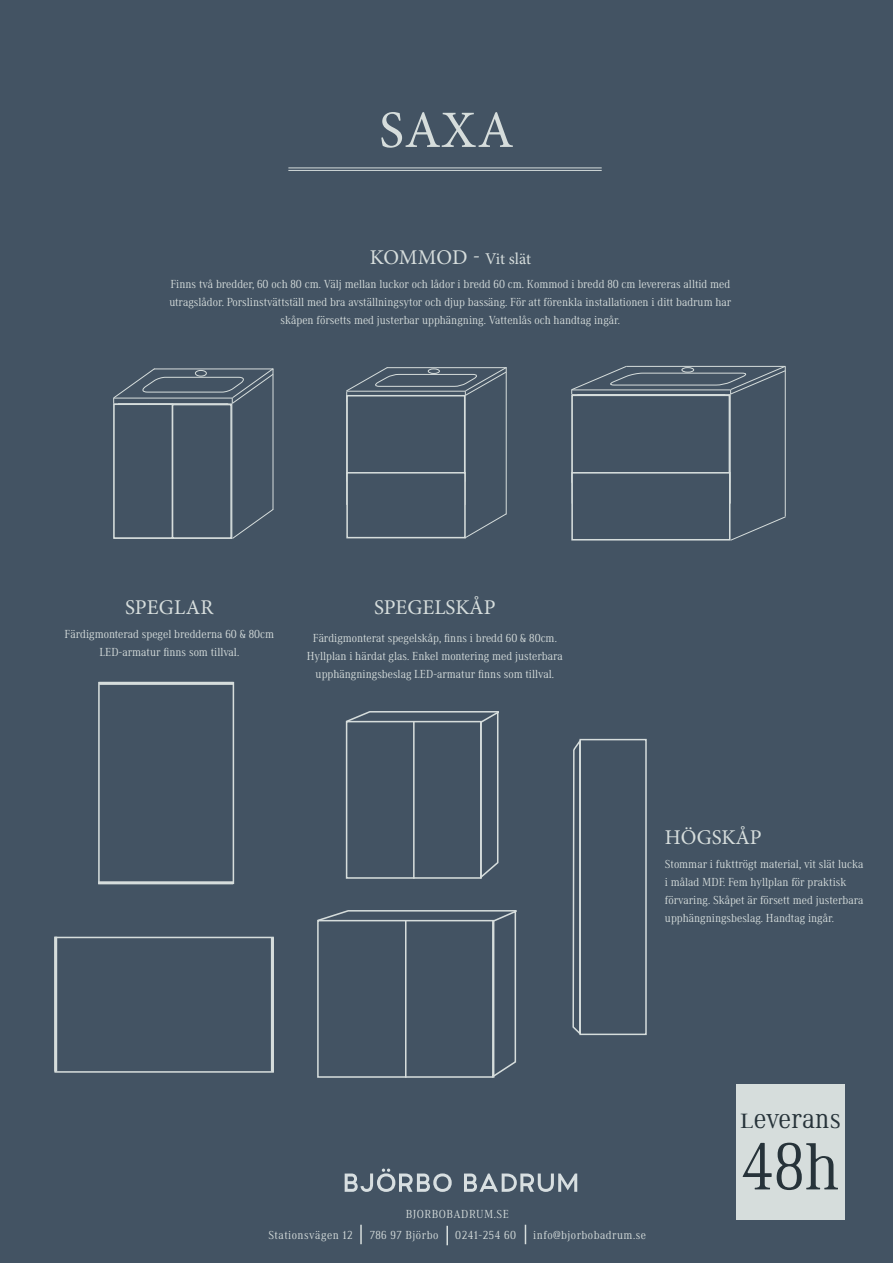
<style>
.page{position:relative;width:893px;height:1263px;background:#435363}
.page>*{position:absolute;margin:0;border:0;box-sizing:border-box;transform-origin:0 0}
.t1{font:300 condensed 68.7px "Ethos";color:#27333a}
.t2{font:52.5px "Minion Pro";color:#d6dddc}
.t3{font:300 condensed 29.1px "Ethos";color:#27333a}
.t4{font:21px "Minion Pro";color:#d6dddc}
.t5{font:300 condensed 12px/18px "Ethos";color:#d6dddc;text-align:center}
.t6{font:300 condensed 12px "Ethos";letter-spacing:.04em;color:#d6dddc}
.s1{font-size:16.5px}
.s2{font-size:21.3px}
</style>
<div class="page">
<svg style="left:345px;top:711px;width:154px;height:168px"></svg>
<hr style="left:413px;top:721px;width:2px;height:158px;background:#d6dddc">
<div style="left:98px;top:682px;width:136px;height:202px;border:2px solid #d6dddc"></div>
<hr style="left:99px;top:682px;width:134px;height:3px;background:#d6dddc">
<hr style="left:98px;top:881px;width:135px;height:3px;background:#d6dddc">
<svg style="left:572px;top:738px;width:9px;height:298px"></svg>
<div style="left:579px;top:739px;width:68px;height:296px;border:2px solid #d6dddc"></div>
<div style="left:54px;top:937px;width:220px;height:136px;border:2px solid #d6dddc"></div>
<hr style="left:271px;top:938px;width:3px;height:134px;background:#d6dddc">
<hr style="left:54px;top:937px;width:3px;height:134px;background:#d6dddc">
<svg style="left:317px;top:910px;width:200px;height:168px"></svg>
<hr style="left:405px;top:920px;width:1px;height:158px;background:#d6dddc">
<svg style="left:730px;top:516px;width:56px;height:25px"></svg>
<hr style="left:785px;top:371px;width:1px;height:145px;background:#d6dddc">
<svg style="left:571px;top:365px;width:215px;height:58px"></svg>
<div style="left:572px;top:395px;width:157px;height:87px;background:#435363"></div>
<div style="left:571px;top:395px;width:159px;height:88px;border:2px solid #d6dddc"></div>
<div style="left:572px;top:473px;width:158px;height:67px;background:#435363"></div>
<div style="left:571px;top:472px;width:159px;height:68px;border:2px solid #d6dddc"></div>
<svg style="left:464px;top:513px;width:43px;height:26px"></svg>
<hr style="left:506px;top:372px;width:1px;height:142px;background:#d6dddc">
<div style="left:346px;top:395px;width:119px;height:87px;border:2px solid #d6dddc"></div>
<div style="left:347px;top:473px;width:118px;height:65px;background:#435363"></div>
<div style="left:346px;top:472px;width:120px;height:66px;border:2px solid #d6dddc"></div>
<hr style="left:273px;top:375px;width:1px;height:135px;background:#d6dddc">
<svg style="left:113px;top:368px;width:161px;height:50px"></svg>
<div style="left:195px;top:370px;width:12px;height:7px;border:1px solid #d6dddc;border-radius:50%"></div>
<svg style="left:232px;top:508px;width:42px;height:31px"></svg>
<div style="left:114px;top:404px;width:59px;height:134px;background:#435363"></div>
<div style="left:113px;top:403px;width:60px;height:136px;border:2px solid #d6dddc"></div>
<div style="left:173px;top:405px;width:58px;height:133px;background:#435363"></div>
<div style="left:172px;top:404px;width:60px;height:135px;border:2px solid #d6dddc"></div>
<svg style="left:346px;top:367px;width:161px;height:57px"></svg>
<svg style="left:345px;top:1168px;width:107px;height:24px"></svg>
<svg style="left:464px;top:1173px;width:113px;height:19px"></svg>
<div style="left:736px;top:1084px;width:108px;height:136px;background:#d6dddc"></div>
<svg style="left:360px;top:1225px;width:2px;height:19px"></svg>
<svg style="left:446px;top:1226px;width:2px;height:19px"></svg>
<svg style="left:525px;top:1225px;width:1px;height:19px"></svg>
<hr style="left:288px;top:168px;width:314px;height:1px;background:#d6dddc">
<hr style="left:288px;top:170px;width:314px;height:1px;background:#d6dddc">
<h2 class="t2" style="left:379px;top:95px;width:136px">SAXA</h2>
<h3 class="t4" style="left:370px;top:243px;width:163px">KOMMOD - <span class="s1">Vit slät</span></h3>
<p class="t5" style="left:169px;top:275px;width:563px">Finns två bredder, 60 och 80 cm. Välj mellan luckor och lådor i bredd 60 cm. Kommod i bredd 80 cm levereras alltid med utragslådor. Porslinstvättställ med bra avställningsytor och djup bassäng. För att förenkla installationen i ditt badrum har skåpen försetts med justerbar upphängning. Vattenlås och handtag ingår.</p>
<h3 class="t4" style="left:125px;top:593px;width:90px">SPEGLAR</h3>
<p class="t5" style="left:64px;top:625px;width:211px">Färdigmonterad spegel bredderna 60 &amp; 80cm<br>LED-armatur finns som tillval.</p>
<h3 class="t4" style="left:374px;top:593px;width:123px">SPEGELSKÅP</h3>
<p class="t5" style="left:307px;top:629px;width:258px">Färdigmonterat spegelskåp, finns i bredd 60 &amp; 80cm.<br>Hyllplan i härdat glas. Enkel montering med justerbara upphängningsbeslag LED-armatur finns som tillval.</p>
<h3 class="t4" style="left:665px;top:823px;width:98px">HÖGSKÅP</h3>
<p class="t5" style="left:665px;top:855px;width:200px;text-align:left">Stommar i fukttrögt material, vit slät lucka i målad MDF. Fem hyllplan för praktisk förvaring. Skåpet är försett med justerbara upphängningsbeslag. Handtag ingår.</p>
<p class="t6" style="left:406px;top:1207px;width:105px">BJORBOBADRUM.SE</p>
<p class="t6" style="left:268px;top:1228px;width:86px">Stationsvägen 12</p>
<p class="t6" style="left:370px;top:1228px;width:70px">786 97 Björbo</p>
<p class="t6" style="left:455px;top:1228px;width:62px">0241-254 60</p>
<p class="t6" style="left:533px;top:1228px;width:115px">info@bjorbobadrum.se</p>
<h3 class="t3" style="left:740px;top:1101px;width:103px"><span class="s2">L</span>everans</h3>
<h1 class="t1" style="left:741px;top:1126px;width:100px">48h</h1>
</div>
